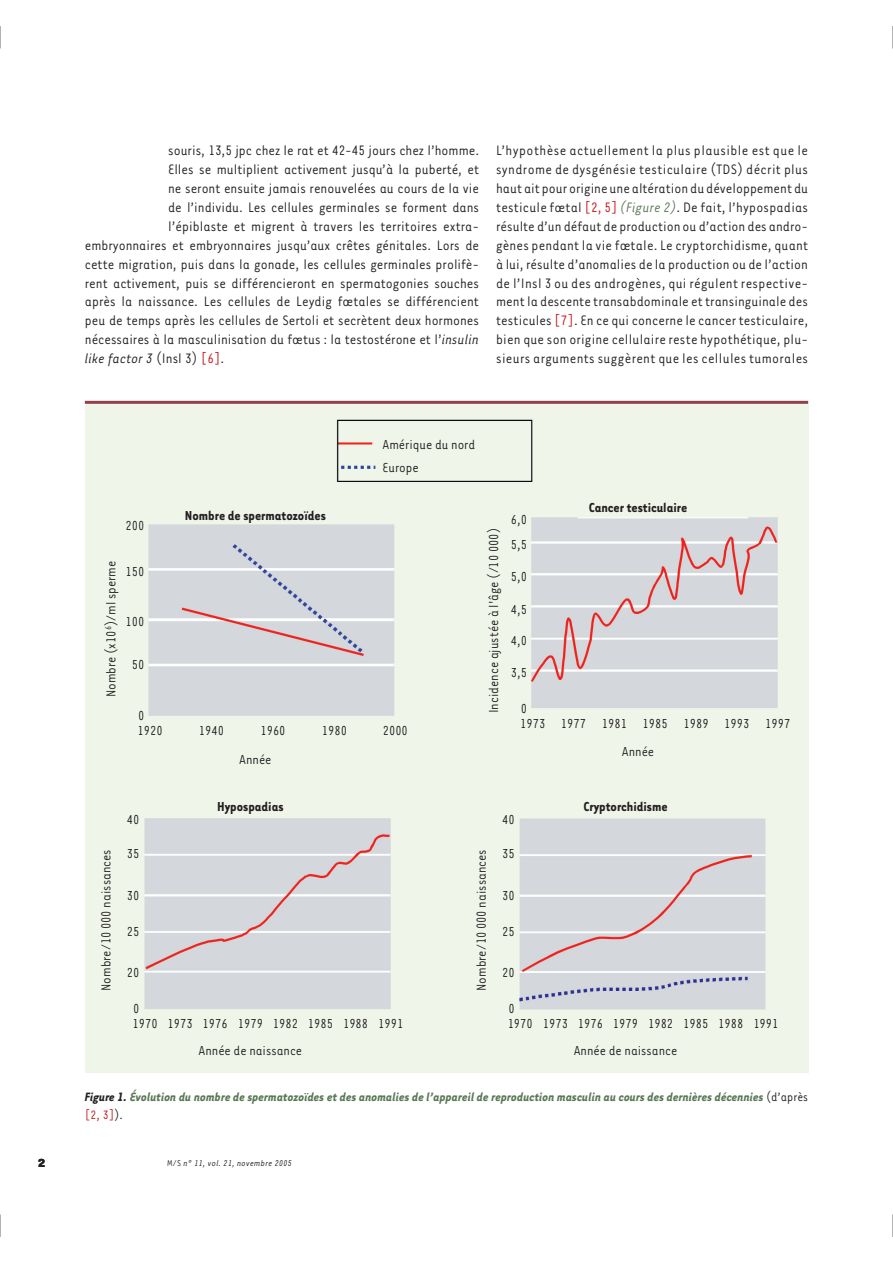
<style>
.page{position:relative;width:893px;height:1263px;background:#fff}
.page>*{position:absolute;margin:0;border:0;box-sizing:border-box;transform-origin:0 0}
.t1{font:15.75px/18.9px "Tarzana Narrow";color:#231f20;text-align:justify}
.t2{font:italic 15.75px "Tarzana Narrow";color:#231f20}
.t3{font:15px/22.5px "Tarzana Narrow";color:#231f20}
.t4{font:700 15px "Tarzana Narrow";color:#231f20}
.t5{font:italic 700 13.95px/18.9px "Tarzana Narrow";color:#5a7756}
.t6{font:700 13.5px "Tarzana Wide";color:#231f20}
.t7{font:italic 9.75px "Tarzana Narrow";letter-spacing:.025em;color:#231f20}
.s1{font-style:italic}
.s2{font-style:normal}
.s3{font-style:normal;color:#c4121a}
.s4{color:#c4121a}
.s5{font-style:italic;color:#5a7756}
.s6{color:#231f20}
.s7{font-weight:400;font-style:normal;color:#231f20}
.s8{font-weight:400;font-style:normal;color:#c4121a}
</style>
<div class="page">
<div style="left:85px;top:401px;width:723px;height:672px;background:#eff6e9"></div>
<img style="left:144px;top:419px;width:634px;height:591px">
<hr style="left:85px;top:401px;width:723px;height:3px;background:#91404c">
<svg style="left:0;top:26px;width:1px;height:22px"></svg>
<svg style="left:0;top:1215px;width:1px;height:22px"></svg>
<svg style="left:892px;top:26px;width:1px;height:22px"></svg>
<svg style="left:892px;top:1215px;width:1px;height:22px"></svg>
<p class="t1" style="left:168px;top:143px;width:312px">souris, 13,5 jpc chez le rat et 42-45 jours chez l’homme.</p>
<p class="t1" style="left:168px;top:161px;width:312px">Elles se multiplient activement jusqu’à la puberté, et</p>
<p class="t1" style="left:168px;top:180px;width:312px">ne seront ensuite jamais renouvelées au cours de la vie</p>
<p class="t1" style="left:168px;top:199px;width:312px">de l’individu. Les cellules germinales se forment dans</p>
<p class="t1" style="left:168px;top:218px;width:312px">l’épiblaste et migrent à travers les territoires extra-</p>
<p class="t1" style="left:85px;top:237px;width:396px">embryonnaires et embryonnaires jusqu’aux crêtes génitales. Lors de</p>
<p class="t1" style="left:85px;top:256px;width:396px">cette migration, puis dans la gonade, les cellules germinales prolifè-</p>
<p class="t1" style="left:85px;top:275px;width:396px">rent activement, puis se différencieront en spermatogonies souches</p>
<p class="t1" style="left:85px;top:294px;width:395px">après la naissance. Les cellules de Leydig fœtales se différencient</p>
<p class="t1" style="left:85px;top:313px;width:396px">peu de temps après les cellules de Sertoli et secrètent deux hormones</p>
<p class="t1" style="left:85px;top:332px;width:396px">nécessaires à la masculinisation du fœtus : la testostérone et l’<span class="s1">insulin</span></p>
<p class="t2" style="left:85px;top:353px;width:141px">like factor 3 <span class="s2">(Insl 3)</span> <span class="s3">[6]</span><span class="s2">.</span></p>
<p class="t1" style="left:496px;top:143px;width:313px">L’hypothèse actuellement la plus plausible est que le syndrome de dysgénésie testiculaire (TDS) décrit plus haut ait pour origine une altération du développement du testicule fœtal <span class="s4">[2, 5]</span> <span class="s5">(Figure 2)</span>. De fait, l’hypospadias résulte d’un défaut de production ou d’action des andro&shy;gènes pendant la vie fœtale. Le cryptorchidisme, quant à lui, résulte d’anomalies de la production ou de l’action de l’Insl 3 ou des androgènes, qui régulent respective&shy;ment la descente transabdominale et transinguinale des testicules <span class="s4">[7]</span>. En ce qui concerne le cancer testiculaire, bien que son origine cellulaire reste hypothétique, plu&shy;sieurs arguments suggèrent que les cellules tumorales</p>
<p class="t3" style="left:125px;top:516px;width:20px">200</p>
<p class="t3" style="left:125px;top:561px;width:20px">150</p>
<p class="t3" style="left:101px;top:697px;width:138px;rotate:-90deg">Nombre (x10<sup>6</sup>)/ml sperme</p>
<p class="t3" style="left:125px;top:612px;width:20px">100</p>
<p class="t3" style="left:132px;top:655px;width:14px">50</p>
<p class="t3" style="left:138px;top:706px;width:8px">0</p>
<p class="t3" style="left:137px;top:721px;width:27px">1920</p>
<p class="t4" style="left:185px;top:511px;width:142px">Nombre de spermatozoïdes</p>
<p class="t3" style="left:199px;top:721px;width:27px">1940</p>
<p class="t3" style="left:260px;top:721px;width:27px">1960</p>
<p class="t3" style="left:322px;top:721px;width:27px">1980</p>
<p class="t3" style="left:239px;top:750px;width:34px">Année</p>
<p class="t3" style="left:382px;top:435px;width:94px">Amérique du nord<br>Europe</p>
<p class="t3" style="left:383px;top:721px;width:27px">2000</p>
<p class="t3" style="left:484px;top:713px;width:187px;rotate:-90deg">Incidence ajustée à l'âge (/10 000)</p>
<p class="t3" style="left:511px;top:508px;width:18px;line-height:24.9px">6,0<br>5,5</p>
<p class="t3" style="left:511px;top:562px;width:18px;line-height:32.8px">5,0<br>4,5</p>
<p class="t3" style="left:511px;top:631px;width:18px">4,0</p>
<p class="t3" style="left:511px;top:663px;width:18px">3,5</p>
<p class="t3" style="left:521px;top:699px;width:8px">0</p>
<p class="t3" style="left:520px;top:714px;width:27px">1973</p>
<p class="t4" style="left:588px;top:503px;width:100px">Cancer testiculaire</p>
<p class="t3" style="left:561px;top:714px;width:108px">1977 1981 1985</p>
<p class="t3" style="left:621px;top:742px;width:34px">Année</p>
<p class="t3" style="left:683px;top:714px;width:108px">1989 1993 1997</p>
<p class="t3" style="left:96px;top:991px;width:143px;rotate:-90deg">Nombre/10 000 naissances</p>
<p class="t3" style="left:127px;top:809px;width:14px">40</p>
<p class="t3" style="left:127px;top:844px;width:14px">35</p>
<p class="t3" style="left:127px;top:886px;width:14px">30</p>
<p class="t3" style="left:127px;top:922px;width:14px">25</p>
<p class="t3" style="left:127px;top:962px;width:14px">20</p>
<p class="t3" style="left:133px;top:998px;width:8px">0</p>
<p class="t3" style="left:132px;top:1013px;width:27px">1970</p>
<p class="t4" style="left:217px;top:802px;width:68px">Hypospadias</p>
<p class="t3" style="left:471px;top:991px;width:143px;rotate:-90deg">Nombre/10 000 naissances</p>
<p class="t3" style="left:502px;top:809px;width:14px">40</p>
<p class="t3" style="left:502px;top:844px;width:14px">35</p>
<p class="t3" style="left:502px;top:886px;width:14px">30</p>
<p class="t3" style="left:502px;top:922px;width:14px">25</p>
<p class="t3" style="left:502px;top:962px;width:14px">20</p>
<p class="t3" style="left:508px;top:998px;width:8px">0</p>
<p class="t3" style="left:167px;top:1013px;width:97px">1973 1976 1979</p>
<p class="t3" style="left:273px;top:1013px;width:132px">1982 1985 1988 1991</p>
<p class="t3" style="left:507px;top:1013px;width:27px">1970</p>
<p class="t3" style="left:198px;top:1041px;width:105px">Année de naissance</p>
<p class="t4" style="left:583px;top:802px;width:86px">Cryptorchidisme</p>
<p class="t3" style="left:542px;top:1013px;width:97px">1973 1976 1979</p>
<p class="t3" style="left:648px;top:1013px;width:132px">1982 1985 1988 1991</p>
<p class="t3" style="left:573px;top:1041px;width:105px">Année de naissance</p>
<p class="t5" style="left:85px;top:1088px;width:724px"><span class="s6">Figure 1.</span> Évolution du nombre de spermatozoïdes et des anomalies de l’appareil de reproduction masculin au cours des dernières décennies <span class="s7">(d’après </span><span class="s8">[2, 3]</span><span class="s7">).</span></p>
<p class="t6" style="left:37px;top:1159px;width:10px">2</p>
<p class="t7" style="left:167px;top:1160px;width:126px"><span class="s2">M/S</span> n° 11, vol. 21, novembre 2005</p>
</div>
